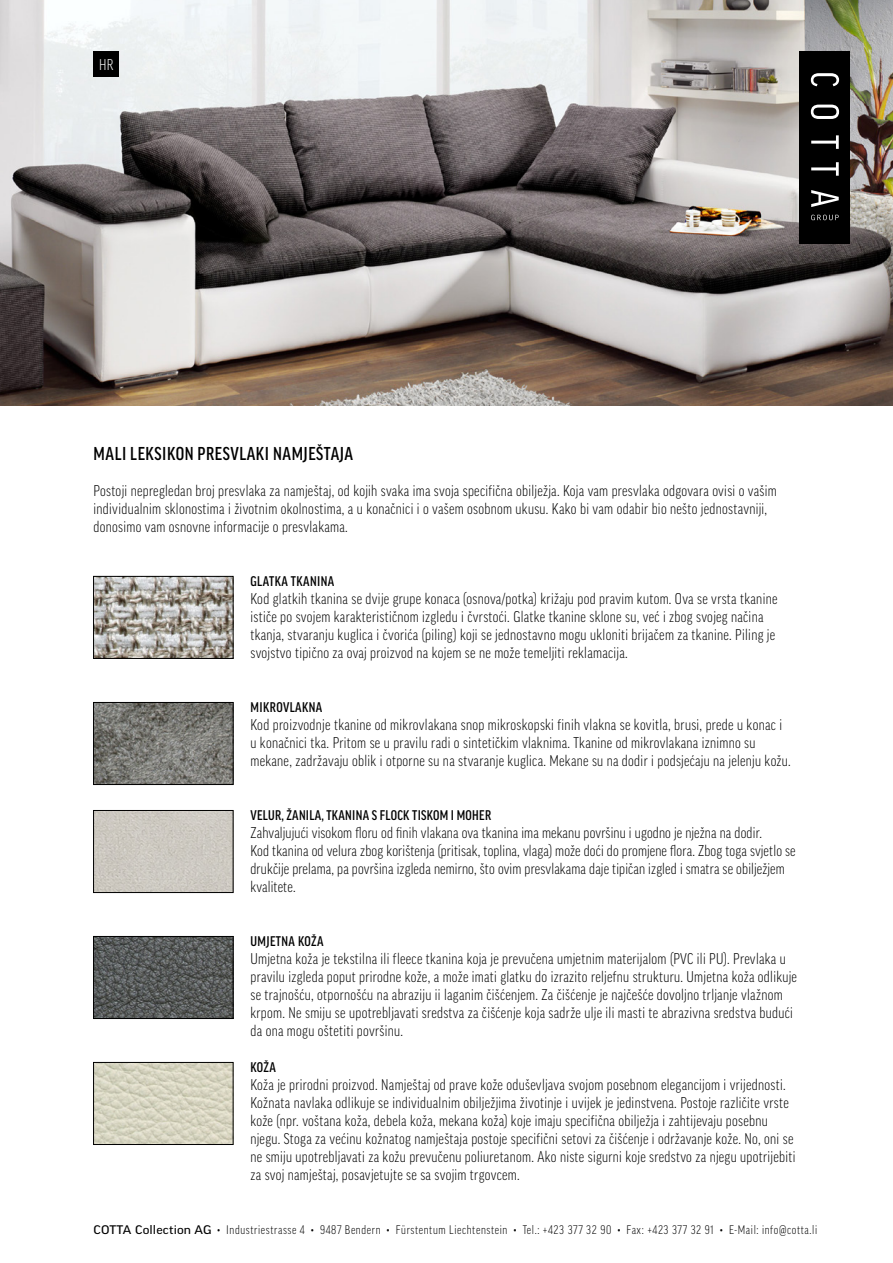
<style>
.page{position:relative;width:893px;height:1263px;background:#fff}
.page>*{position:absolute;margin:0;border:0;box-sizing:border-box;transform-origin:0 0}
.t1{font:500 condensed 18px "Good Pro";letter-spacing:.03em;color:#000}
.t2{font:300 condensed 15px/18px "Good Pro";letter-spacing:.02em;color:#000}
.t3{font:300 condensed 15px "Good Pro";color:#fff}
.t4{font:500 condensed 13.5px "Good Pro";letter-spacing:.02em;color:#000}
.t5{font:300 condensed 12px "Good Pro";letter-spacing:.05em;color:#000}
.s1{font-family:"Good Pro Wide News";font-weight:400;font-stretch:normal}
</style>
<div class="page">
<img style="left:95px;top:578px;width:136px;height:79px">
<div style="left:93px;top:576px;width:140px;height:83px;border:1px solid #000"></div>
<img style="left:95px;top:704px;width:136px;height:79px">
<div style="left:93px;top:702px;width:140px;height:83px;border:1px solid #000"></div>
<img style="left:95px;top:812px;width:136px;height:79px">
<div style="left:93px;top:810px;width:140px;height:83px;border:1px solid #000"></div>
<img style="left:95px;top:938px;width:136px;height:79px">
<div style="left:93px;top:936px;width:140px;height:83px;border:1px solid #000"></div>
<img style="left:95px;top:1064px;width:136px;height:79px">
<div style="left:93px;top:1062px;width:140px;height:83px;border:1px solid #000"></div>
<img style="left:0;top:0;width:893px;height:406px">
<div style="left:799px;top:51px;width:51px;height:193px;background:#000"></div>
<svg style="left:811px;top:73px;width:28px;height:13px"></svg>
<svg style="left:811px;top:105px;width:28px;height:14px"></svg>
<svg style="left:811px;top:135px;width:28px;height:14px"></svg>
<svg style="left:811px;top:162px;width:28px;height:14px"></svg>
<svg style="left:811px;top:190px;width:28px;height:17px"></svg>
<svg style="left:811px;top:215px;width:28px;height:5px"></svg>
<div style="left:94px;top:51px;width:25px;height:26px;background:#000"></div>
<p class="t3" style="left:99px;top:56px;width:16px">HR</p>
<p class="t1" style="left:94px;top:443px;width:261px">MALI LEKSIKON PRESVLAKI NAMJEŠTAJA</p>
<p class="t2" style="left:94px;top:481px;width:685px">Postoji nepregledan broj presvlaka za namještaj, od kojih svaka ima svoja specifična obilježja. Koja vam presvlaka odgovara ovisi o vašim individualnim sklonostima i životnim okolnostima, a u konačnici i o vašem osobnom ukusu. Kako bi vam odabir bio nešto jednostavniji, donosimo vam osnovne informacije o presvlakama.</p>
<p class="t4" style="left:251px;top:573px;width:85px">GLATKA TKANINA</p>
<p class="t2" style="left:250px;top:589px;width:528px">Kod glatkih tkanina se dvije grupe konaca (osnova/potka) križaju pod pravim kutom. Ova se vrsta tkanine ističe po svojem karakterističnom izgledu i čvrstoći. Glatke tkanine sklone su, već i zbog svojeg načina tkanja, stvaranju kuglica i čvorića (piling) koji se jednostavno mogu ukloniti brijačem za tkanine. Piling je svojstvo tipično za ovaj proizvod na kojem se ne može temeljiti reklamacija.</p>
<p class="t4" style="left:251px;top:699px;width:73px">MIKROVLAKNA</p>
<p class="t2" style="left:250px;top:715px;width:542px">Kod proizvodnje tkanine od mikrovlakana snop mikroskopski finih vlakna se kovitla, brusi, prede u konac i u konačnici tka. Pritom se u pravilu radi o sintetičkim vlaknima. Tkanine od mikrovlakana iznimno su mekane, zadržavaju oblik i otporne su na stvaranje kuglica. Mekane su na dodir i podsjećaju na jelenju kožu.</p>
<p class="t4" style="left:251px;top:807px;width:242px">VELUR, ŽANILA, TKANINA S FLOCK TISKOM I MOHER</p>
<p class="t2" style="left:250px;top:823px;width:547px">Zahvaljujući visokom floru od finih vlakana ova tkanina ima mekanu površinu i ugodno je nježna na dodir.<br>Kod tkanina od velura zbog korištenja (pritisak, toplina, vlaga) može doći do promjene flora. Zbog toga svjetlo se drukčije prelama, pa površina izgleda nemirno, što ovim presvlakama daje tipičan izgled i smatra se obilježjem kvalitete.</p>
<p class="t4" style="left:251px;top:933px;width:74px">UMJETNA KOŽA</p>
<p class="t2" style="left:250px;top:949px;width:548px">Umjetna koža je tekstilna ili fleece tkanina koja je prevučena umjetnim materijalom (PVC ili PU). Prevlaka u pravilu izgleda poput prirodne kože, a može imati glatku do izrazito reljefnu strukturu. Umjetna koža odlikuje se trajnošću, otpornošću na abraziju ii laganim čišćenjem. Za čišćenje je najčešće dovoljno trljanje vlažnom krpom. Ne smiju se upotrebljavati sredstva za čišćenje koja sadrže ulje ili masti te abrazivna sredstva budući da ona mogu oštetiti površinu.</p>
<p class="t4" style="left:251px;top:1059px;width:27px">KOŽA</p>
<p class="t2" style="left:250px;top:1075px;width:547px">Koža je prirodni proizvod. Namještaj od prave kože oduševljava svojom posebnom elegancijom i vrijednosti.<br>Kožnata navlaka odlikuje se individualnim obilježjima životinje i uvijek je jedinstvena. Postoje različite vrste kože (npr. voštana koža, debela koža, mekana koža) koje imaju specifična obilježja i zahtijevaju posebnu njegu. Stoga za većinu kožnatog namještaja postoje specifični setovi za čišćenje i održavanje kože. No, oni se ne smiju upotrebljavati za kožu prevučenu poliuretanom. Ako niste sigurni koje sredstvo za njegu upotrijebiti za svoj namještaj, posavjetujte se sa svojim trgovcem.</p>
<p class="t5" style="left:94px;top:1223px;width:725px"><span class="s1">COTTA Collection AG</span> • Industriestrasse 4 • 9487 Bendern • Fürstentum Liechtenstein • Tel.: +423 377 32 90 • Fax: +423 377 32 91 • E-Mail: info@cotta.li</p>
</div>
